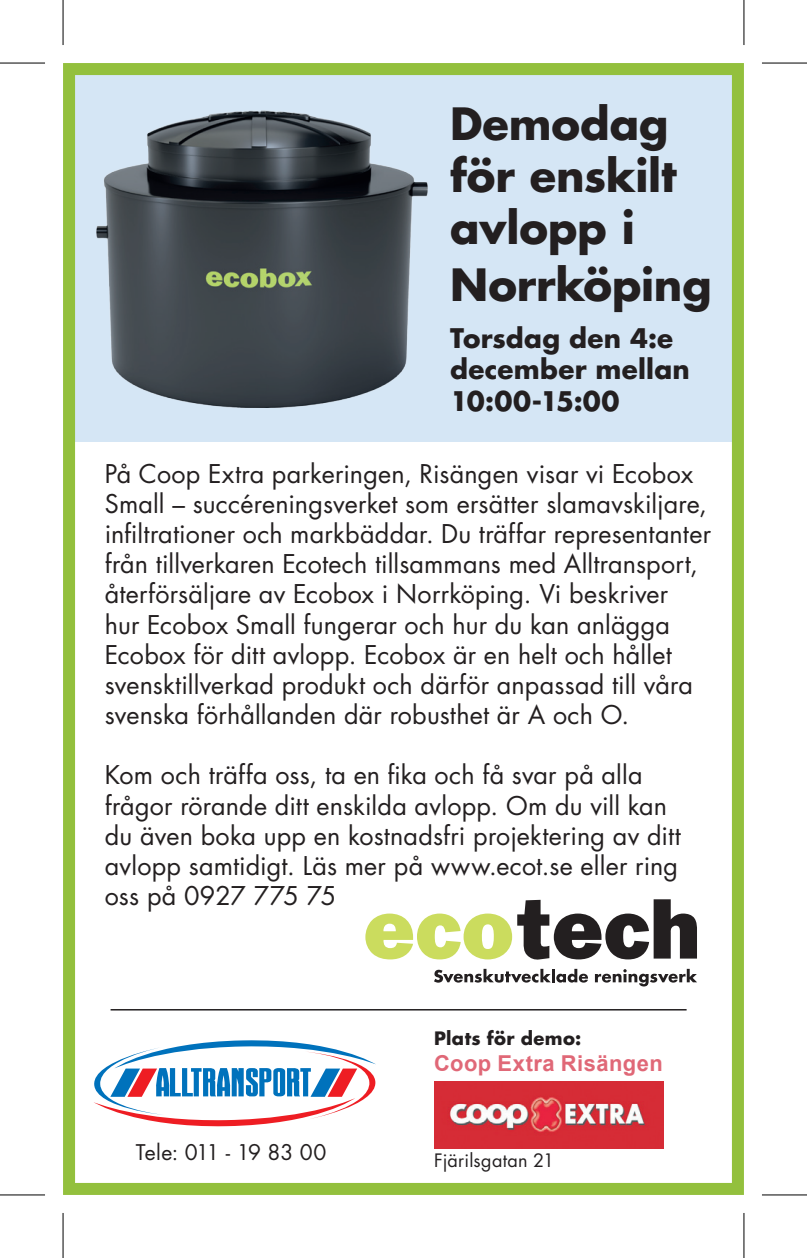
<style>
.page{position:relative;width:807px;height:1258px;background:#fff}
.page>*{position:absolute;margin:0;border:0;box-sizing:border-box;transform-origin:0 0}
.t1{font:700 43.2px/51.9px "Futura";letter-spacing:-.005em;color:#231f20}
.t2{font:700 26.4px/31.5px "Futura";letter-spacing:.01em;color:#231f20}
.t3{font:25.2px/30px "Futura";letter-spacing:.01em;color:#231f20}
.t4{font:700 21.9px "Arial";letter-spacing:.02em;color:#e06877}
.t5{font:21px "Futura";letter-spacing:-.02em;color:#231f20}
.t6{font:18px "Futura";letter-spacing:.015em;color:#231f20}
.t7{font:700 18px "Futura";letter-spacing:.02em;color:#231f20}
</style>
<div class="page">
<div style="left:64px;top:64px;width:673px;height:377px;background:#d5e6f5"></div>
<div style="left:63px;top:63px;width:680px;height:1131px;border:12px solid #93c03d"></div>
<svg style="left:365px;top:899px;width:331px;height:60px"></svg>
<svg style="left:434px;top:968px;width:116px;height:14px"></svg>
<hr style="left:551px;top:968px;width:3px;height:14px;background:#231f20">
<svg style="left:556px;top:968px;width:32px;height:14px"></svg>
<svg style="left:594px;top:968px;width:103px;height:18px"></svg>
<hr style="left:110px;top:1008px;width:576px;height:2px;background:#231f20">
<img style="left:97px;top:110px;width:330px;height:297px">
<svg style="left:94px;top:1040px;width:282px;height:85px"></svg>
<img style="left:434px;top:1081px;width:229px;height:66px">
<svg style="left:0;top:1195px;width:45px;height:1px"></svg>
<svg style="left:762px;top:1195px;width:44px;height:1px"></svg>
<svg style="left:744px;top:0;width:1px;height:45px"></svg>
<svg style="left:744px;top:1213px;width:1px;height:44px"></svg>
<hr style="left:0;top:62px;width:45px;height:2px;background:#000">
<hr style="left:761px;top:62px;width:45px;height:2px;background:#000">
<hr style="left:0;top:1194px;width:45px;height:1px;background:#000">
<hr style="left:761px;top:1194px;width:45px;height:1px;background:#000">
<hr style="left:62px;top:0;width:2px;height:45px;background:#000">
<hr style="left:62px;top:1212px;width:2px;height:45px;background:#000">
<hr style="left:743px;top:0;width:1px;height:45px;background:#000">
<hr style="left:743px;top:1212px;width:1px;height:45px;background:#000">
<h1 class="t1" style="left:450px;top:96px;width:228px">Demodag för enskilt avlopp i</h1>
<h1 class="t1" style="left:450px;top:258px;width:263px">Norrköping</h1>
<p class="t2" style="left:450px;top:321px;width:241px">Torsdag den 4:e december mellan<br>10:00-15:00</p>
<p class="t3" style="left:105px;top:458px;width:607px">På Coop Extra parkeringen, Risängen visar vi Ecobox Small – succéreningsverket som ersätter slamavskiljare, infiltrationer och markbäddar. Du träffar representanter från tillverkaren Ecotech tillsammans med Alltransport, återförsäljare av Ecobox i Norrköping. Vi beskriver<br>hur Ecobox Small fungerar och hur du kan anlägga Ecobox för ditt avlopp. Ecobox är en helt och hållet svensktillverkad produkt och därför anpassad till våra svenska förhållanden där robusthet är A och O.</p>
<p class="t3" style="left:105px;top:759px;width:577px">Kom och träffa oss, ta en fika och få svar på alla frågor rörande ditt enskilda avlopp. Om du vill kan du även boka upp en kostnadsfri projektering av ditt avlopp samtidigt. Läs mer på www.ecot.se eller ring oss på 0927 775 75</p>
<p class="t7" style="left:434px;top:1024px;width:149px">Plats för demo:</p>
<p class="t5" style="left:136px;top:1137px;width:192px">Tele: 011 - 19 83 00</p>
<p class="t4" style="left:434px;top:1048px;width:230px">Coop Extra Risängen</p>
<p class="t6" style="left:434px;top:1148px;width:121px">Fjärilsgatan 21</p>
</div>
